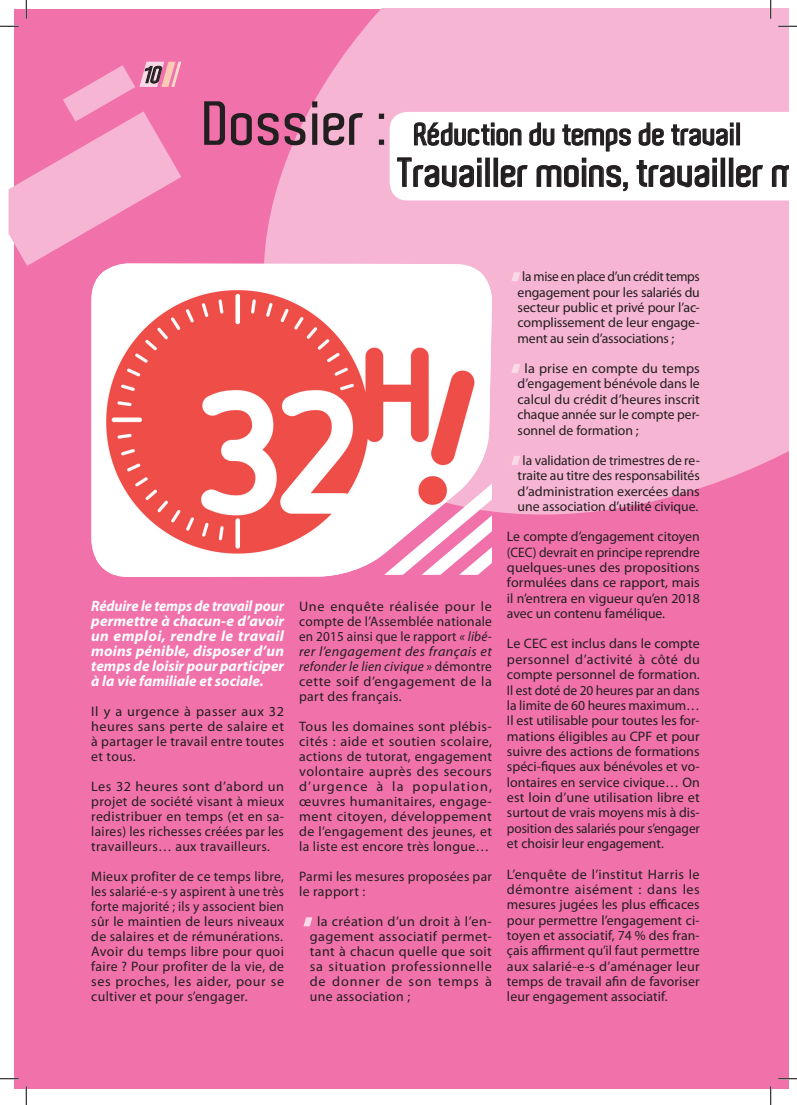
<style>
.page{position:relative;width:797px;height:1105px;background:#fff}
.page>*{position:absolute;margin:0;border:0;box-sizing:border-box;transform-origin:0 0}
.t1{font:600 38.75px "Aldo";color:#231f20}
.t2{font:600 30px "Aldo";color:#231f20}
.t3{font:italic 600 22.5px "Aldo";color:#231f20}
.t4{font:italic 700 15px/15px "Myriad Pro";color:#fff;text-align:justify;scale:.96 1}
.t5{font:13.75px/15.4px "Myriad Pro";letter-spacing:.01em;color:#231f20;text-align:justify}
.s1{font-size:60px}
.s2{font-style:italic}
</style>
<div class="page">
<div style="left:14px;top:9px;width:774px;height:1079px;background:#f171ab"></div>
<svg style="left:264px;top:9px;width:524px;height:506px;background:#f5aece"></svg>
<svg style="left:9px;top:62px;width:172px;height:204px"></svg>
<svg style="left:303px;top:917px;width:9px;height:9px"></svg>
<svg style="left:511px;top:272px;width:9px;height:9px"></svg>
<svg style="left:511px;top:364px;width:9px;height:9px"></svg>
<svg style="left:511px;top:456px;width:9px;height:9px"></svg>
<svg style="left:389px;top:112px;width:399px;height:88px;background:#dfdede"></svg>
<svg style="left:91px;top:263px;width:402px;height:296px;background:#fce8f1"></svg>
<img style="left:96px;top:271px;width:396px;height:306px">
<svg style="left:384px;top:484px;width:108px;height:91px"></svg>
<svg style="left:0;top:25px;width:19px;height:2px"></svg>
<svg style="left:778px;top:25px;width:19px;height:2px"></svg>
<svg style="left:0;top:1078px;width:19px;height:1px"></svg>
<svg style="left:778px;top:1078px;width:19px;height:1px"></svg>
<svg style="left:25px;top:0;width:2px;height:19px"></svg>
<svg style="left:25px;top:1086px;width:2px;height:19px"></svg>
<svg style="left:770px;top:0;width:1px;height:19px"></svg>
<svg style="left:770px;top:1086px;width:1px;height:19px"></svg>
<h3 class="t3" style="left:142px;top:62px;width:26px">10</h3>
<h2 class="t2" style="left:204px;top:117px;width:540px"><span class="s1">Dossier :</span> Réduction du temps de travail</h2>
<h1 class="t1" style="left:398px;top:151px;width:403px">Travailler moins, travailler m</h1>
<p class="t4" style="left:91px;top:598px;width:202px">Réduire le temps de travail pour permettre à chacun-e d’avoir un emploi, rendre le travail moins pénible, disposer d’un temps de loisir pour participer à la vie familiale et sociale.</p>
<p class="t5" style="left:91px;top:704px;width:194px;line-height:15px">Il y a urgence à passer aux 32 heures sans perte de salaire et à partager le travail entre toutes et tous.</p>
<p class="t5" style="left:91px;top:779px;width:194px;line-height:15px">Les 32 heures sont d’abord un projet de société visant à mieux redistribuer en temps (et en sa&shy;laires) les richesses créées par les travailleurs… aux travailleurs.</p>
<p class="t5" style="left:91px;top:869px;width:194px;line-height:15px">Mieux profiter de ce temps libre, les salarié-e-s y aspirent à une très forte majorité ; ils y associent bien sûr le maintien de leurs niveaux de salaires et de rémunérations.<br>Avoir du temps libre pour quoi faire ? Pour profiter de la vie, de ses proches, les aider, pour se cultiver et pour s’engager.</p>
<p class="t5" style="left:299px;top:599px;width:194px;line-height:15px">Une enquête réalisée pour le compte de l’Assemblée nationale en 2015 ainsi que le rapport <span class="s2">« libé&shy;rer l’engagement des français et refonder le lien civique »</span> démontre cette soif d’engagement de la part des français.</p>
<p class="t5" style="left:299px;top:719px;width:194px;line-height:15px">Tous les domaines sont plébis&shy;cités : aide et soutien scolaire, actions de tutorat, engagement volontaire auprès des secours d’urgence à la population, œuvres humanitaires, engage&shy;ment citoyen, développement de l’engagement des jeunes, et la liste est encore très longue…</p>
<p class="t5" style="left:299px;top:869px;width:194px;line-height:15px">Parmi les mesures proposées par le rapport :</p>
<p class="t5" style="left:310px;top:914px;width:184px;line-height:15px;text-indent:7px">la création d’un droit à l’en&shy;gagement associatif permet&shy;tant à chacun quelle que soit sa situation professionnelle de donner de son temps à une association ;</p>
<p class="t5" style="left:517px;top:269px;width:184px;text-indent:5px">la mise en place d’un crédit temps engagement pour les salariés du secteur public et privé pour l’ac&shy;complissement de leur engage&shy;ment au sein d’associations ;</p>
<p class="t5" style="left:517px;top:361px;width:184px;text-indent:7px">la prise en compte du temps d’engagement bénévole dans le calcul du crédit d’heures inscrit chaque année sur le compte per&shy;sonnel de formation ;</p>
<p class="t5" style="left:517px;top:452px;width:184px;text-align:center">la validation de trimestres de re&shy;traite au titre des responsabilités d’administration exercées dans une association d’utilité civique.</p>
<p class="t5" style="left:507px;top:529px;width:194px">Le compte d’engagement citoyen (CEC) devrait en principe reprendre quelques-unes des propositions formulées dans ce rapport, mais il n’entrera en vigueur qu’en 2018 avec un contenu famélique.</p>
<p class="t5" style="left:507px;top:636px;width:194px">Le CEC est inclus dans le compte personnel d’activité à côté du compte personnel de formation.<br>Il est doté de 20 heures par an dans la limite de 60 heures maximum… Il est utilisable pour toutes les for&shy;mations éligibles au CPF et pour suivre des actions de formations spéci-fiques aux bénévoles et vo&shy;lontaires en service civique… On est loin d’une utilisation libre et surtout de vrais moyens mis à dis&shy;position des salariés pour s’engager et choisir leur engagement.</p>
<p class="t5" style="left:507px;top:866px;width:194px">L’enquête de l’institut Harris le démontre aisément : dans les mesures jugées les plus efficaces pour permettre l’engagement ci&shy;toyen et associatif, 74 % des fran&shy;çais affirment qu’il faut permettre aux salarié-e-s d’aménager leur temps de travail afin de favoriser leur engagement associatif.</p>
</div>
